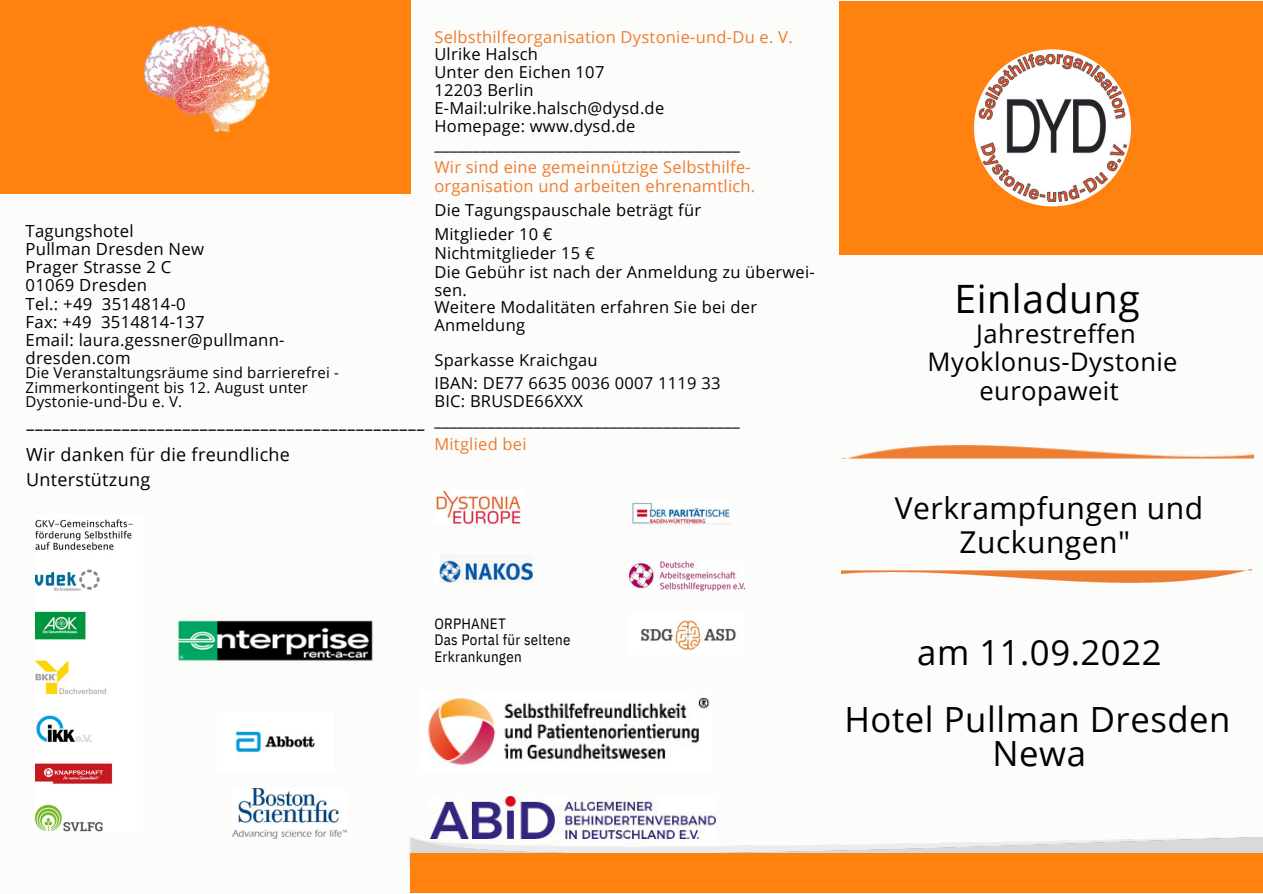
<style>
.page{position:relative;width:1263px;height:894px;background:#fff}
.page>*{position:absolute;margin:0;border:0;box-sizing:border-box;transform-origin:0 0}
.t1{font:39px "Open Sans";letter-spacing:.015em;color:#000}
.t2{font:34.65px/67.5px "Open Sans";letter-spacing:.015em;color:#000;text-align:center}
.t3{font:30px/33.8px "Open Sans";letter-spacing:.015em;color:#000;text-align:center}
.t4{font:25.5px/28px "Open Sans";letter-spacing:.015em;color:#000;text-align:center}
.t5{font:18px/24.8px "Open Sans";letter-spacing:.015em;color:#000}
.t6{font:16.8px "Open Sans";letter-spacing:.015em;color:#000}
.t7{font:16.65px/18px "Open Sans";letter-spacing:.015em;color:#000}
.t8{font:16.5px/17.9px "Open Sans";letter-spacing:.015em;color:#000}
.t9{font:16.5px/19px "Open Sans";letter-spacing:.015em;color:#ed7d31}
.t10{font:16.5px "IBM Plex Sans Cond";color:#000}
.t11{font:15px/14.5px "Open Sans";letter-spacing:.015em;color:#000}
.t12{font:15px/16.8px "IBM Plex Sans Cond";letter-spacing:.015em;color:#000}
</style>
<div class="page">
<div style="left:0;top:0;width:1263px;height:893px;background:#fcfcfb"></div>
<div style="left:839px;top:1px;width:424px;height:253px;background:#ff8210"></div>
<img style="left:412px;top:837px;width:850px;height:16px">
<div style="left:0;top:0;width:411px;height:194px;background:#ff8210"></div>
<div style="left:410px;top:853px;width:852px;height:39px;background:#ff8210"></div>
<img style="left:436px;top:490px;width:85px;height:34px">
<img style="left:631px;top:502px;width:99px;height:22px">
<img style="left:841px;top:569px;width:411px;height:13px">
<img style="left:842px;top:445px;width:411px;height:14px">
<img style="left:144px;top:25px;width:126px;height:108px">
<img style="left:439px;top:560px;width:93px;height:22px">
<img style="left:629px;top:561px;width:115px;height:29px">
<img style="left:641px;top:620px;width:95px;height:30px">
<img style="left:235px;top:731px;width:80px;height:21px">
<img style="left:232px;top:788px;width:114px;height:49px">
<img style="left:428px;top:697px;width:282px;height:68px">
<img style="left:36px;top:519px;width:97px;height:312px">
<img style="left:178px;top:620px;width:195px;height:41px">
<img style="left:974px;top:49px;width:157px;height:157px;border-radius:50%">
<img style="left:431px;top:796px;width:284px;height:42px">
<p class="t7" style="left:26px;top:222px;width:180px">Tagungshotel<br>Pullman Dresden New</p>
<p class="t6" style="left:26px;top:255px;width:147px">Prager Strasse 2 C</p>
<p class="t7" style="left:26px;top:276px;width:261px">01069 Dresden<br>Tel.: +49 3514814-0<br>Fax: +49 3514814-137<br>Email: laura.gessner@pullmann&shy;dresden.com</p>
<p class="t11" style="left:26px;top:365px;width:315px">Die Veranstaltungsräume sind barrierefrei -<br>Zimmerkontingent bis 12. August unter<br>Dystonie-und-Du e. V.</p>
<p class="t5" style="left:26px;top:441px;width:265px">Wir danken für die freundliche<br>Unterstützung</p>
<p class="t10" style="left:26px;top:410px;width:400px">______________________________________________</p>
<p class="t9" style="left:434px;top:27px;width:360px">Selbsthilfeorganisation Dystonie-und-Du e. V.</p>
<p class="t8" style="left:434px;top:45px;width:307px">Ulrike Halsch<br>Unter den Eichen 107<br>12203 Berlin<br>E-Mail:ulrike.halsch@dysd.de<br>Homepage: www.dysd.de ________________________________________</p>
<p class="t9" style="left:434px;top:157px;width:322px">Wir sind eine gemeinnützige Selbsthilfe&shy;organisation und arbeiten ehrenamtlich.</p>
<p class="t8" style="left:434px;top:198px;width:268px;line-height:23.7px">Die Tagungspauschale beträgt für<br>Mitglieder 10 €</p>
<p class="t8" style="left:434px;top:243px;width:382px">Nichtmitglieder 15 €<br>Die Gebühr ist nach der Anmeldung zu überwei&shy;sen.<br>Weitere Modalitäten erfahren Sie bei der<br>Anmeldung</p>
<p class="t8" style="left:434px;top:347px;width:288px;line-height:23.7px">Sparkasse Kraichgau<br>IBAN: DE77 6635 0036 0007 1119 33</p>
<p class="t8" style="left:434px;top:391px;width:307px;line-height:19px">BIC: BRUSDE66XXX ________________________________________</p>
<p class="t9" style="left:434px;top:434px;width:94px">Mitglied bei</p>
<p class="t12" style="left:434px;top:614px;width:138px">ORPHANET<br>Das Portal für seltene<br>Erkrankungen</p>
<h1 class="t1" style="left:954px;top:271px;width:187px">Einladung</h1>
<h3 class="t4" style="left:928px;top:319px;width:252px">Jahrestreffen<br>Myoklonus-Dystonie europaweit</h3>
<h3 class="t3" style="left:895px;top:490px;width:310px">Verkrampfungen und<br>Zuckungen"</h3>
<h2 class="t2" style="left:844px;top:617px;width:388px">am 11.09.2022<br>Hotel Pullman Dresden</h2>
<h2 class="t2" style="left:992px;top:718px;width:95px">Newa</h2>
</div>
